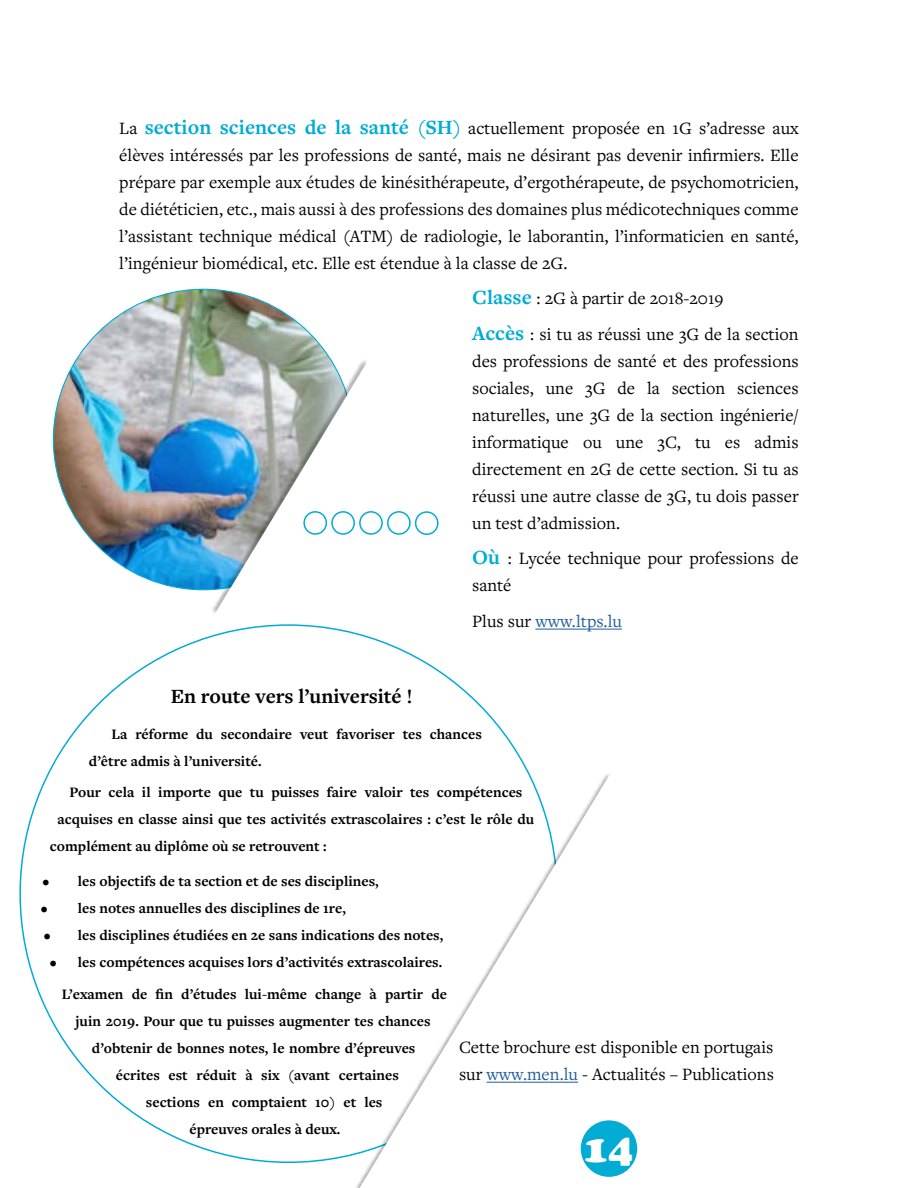
<style>
.page{position:relative;width:918px;height:1188px;background:#fff}
.page>*{position:absolute;margin:0;border:0;box-sizing:border-box;transform-origin:0 0}
.t1{font:39px "Cooper Black Std";color:#fff}
.t2{font:700 21px "Freight Text Pro";color:#000}
.t3{font:18px/27px "Freight Text Pro";color:#000}
.t4{font:18px "Freight Text Pro";color:#215e9e}
.t5{font:700 15px/27px "Freight Text Pro";color:#000}
.s1{font-weight:700;font-size:21px;color:#00acd4}
.s2{color:#000}
.s3{color:#215e9e}
</style>
<div class="page">
<img style="left:53px;top:289px;width:301px;height:301px;border-radius:150px">
<svg style="left:231px;top:350px;width:99px;height:7px"></svg>
<svg style="left:209px;top:357px;width:212px;height:296px"></svg>
<div style="left:303px;top:511px;width:24px;height:24px;border:2px solid #00acd4;border-radius:50%"></div>
<div style="left:331px;top:511px;width:24px;height:24px;border:2px solid #00acd4;border-radius:50%"></div>
<div style="left:359px;top:511px;width:24px;height:24px;border:2px solid #00acd4;border-radius:50%"></div>
<div style="left:387px;top:511px;width:24px;height:24px;border:2px solid #00acd4;border-radius:50%"></div>
<div style="left:415px;top:511px;width:24px;height:24px;border:2px solid #00acd4;border-radius:50%"></div>
<hr style="left:535px;top:629px;width:87px;height:1px;background:#215e9e">
<svg style="left:360px;top:774px;width:278px;height:413px"></svg>
<div style="left:581px;top:1120px;width:56px;height:57px;background:#00acd4;border-radius:50%"></div>
<hr style="left:486px;top:1082px;width:92px;height:1px;background:#215e9e">
<p class="t3" style="left:119px;top:114px;width:681px;text-align:justify">La <span class="s1">section sciences de la santé (SH)</span> actuellement proposée en 1G s’adresse aux élèves intéressés par les professions de santé, mais ne désirant pas devenir infirmiers. Elle prépare par exemple aux études de kinésithérapeute, d’ergothérapeute, de psychomotricien, de diététicien, etc., mais aussi à des professions des domaines plus médicotechniques comme l’assistant technique médical (ATM) de radiologie, le laborantin, l’informaticien en santé, l’ingénieur biomédical, etc. Elle est étendue à la classe de 2G.</p>
<p class="t3" style="left:472px;top:280px;width:328px;line-height:35.5px"><span class="s1">Classe</span> : 2G à partir de 2018-2019<br><span class="s1">Accès</span> : si tu as réussi une 3G de la section</p>
<p class="t3" style="left:472px;top:347px;width:328px;text-align:justify">des professions de santé et des professions sociales, une 3G de la section sciences naturelles, une 3G de la section ingénierie/ informatique ou une 3C, tu es admis directement en 2G de cette section. Si tu as réussi une autre classe de 3G, tu dois passer un test d’admission.</p>
<p class="t3" style="left:472px;top:544px;width:328px"><span class="s1">Où</span> : Lycée technique pour professions de santé</p>
<p class="t4" style="left:472px;top:609px;width:151px"><span class="s2">Plus sur</span> www.ltps.lu</p>
<p class="t2" style="left:171px;top:682px;width:244px">En route vers l’université !</p>
<p class="t5" style="left:89px;top:720px;width:394px;text-indent:22px">La réforme du secondaire veut favoriser tes chances d’être admis à l’université.</p>
<p class="t5" style="left:69px;top:778px;width:455px">Pour cela il importe que tu puisses faire valoir tes compétences</p>
<p class="t5" style="left:57px;top:805px;width:478px">acquises en classe ainsi que tes activités extrascolaires : c’est le rôle du</p>
<p class="t5" style="left:50px;top:832px;width:278px">complément au diplôme où se retrouvent :</p>
<p class="t5" style="left:42px;top:867px;width:338px">• les objectifs de ta section et de ses disciplines,</p>
<p class="t5" style="left:41px;top:894px;width:306px">• les notes annuelles des disciplines de 1re,</p>
<p class="t5" style="left:44px;top:921px;width:401px">• les disciplines étudiées en 2e sans indications des notes,</p>
<p class="t5" style="left:62px;top:946px;width:387px;line-height:31.2px;text-indent:-12px">• les compétences acquises lors d’activités extrascolaires.<br>L’examen de fin d’études lui-même change à partir de</p>
<p class="t5" style="left:75px;top:1007px;width:357px">juin 2019. Pour que tu puisses augmenter tes chances</p>
<p class="t5" style="left:92px;top:1034px;width:325px">d’obtenir de bonnes notes, le nombre d’épreuves</p>
<p class="t5" style="left:116px;top:1061px;width:285px">écrites est réduit à six (avant certaines</p>
<p class="t5" style="left:146px;top:1088px;width:238px">sections en comptaient 10) et les</p>
<p class="t5" style="left:189px;top:1115px;width:152px">épreuves orales à deux.</p>
<p class="t3" style="left:459px;top:1033px;width:316px">Cette brochure est disponible en portugais sur <span class="s3">www.men.lu</span> - Actualités – Publications</p>
<h1 class="t1" style="left:584px;top:1125px;width:51px">14</h1>
</div>
